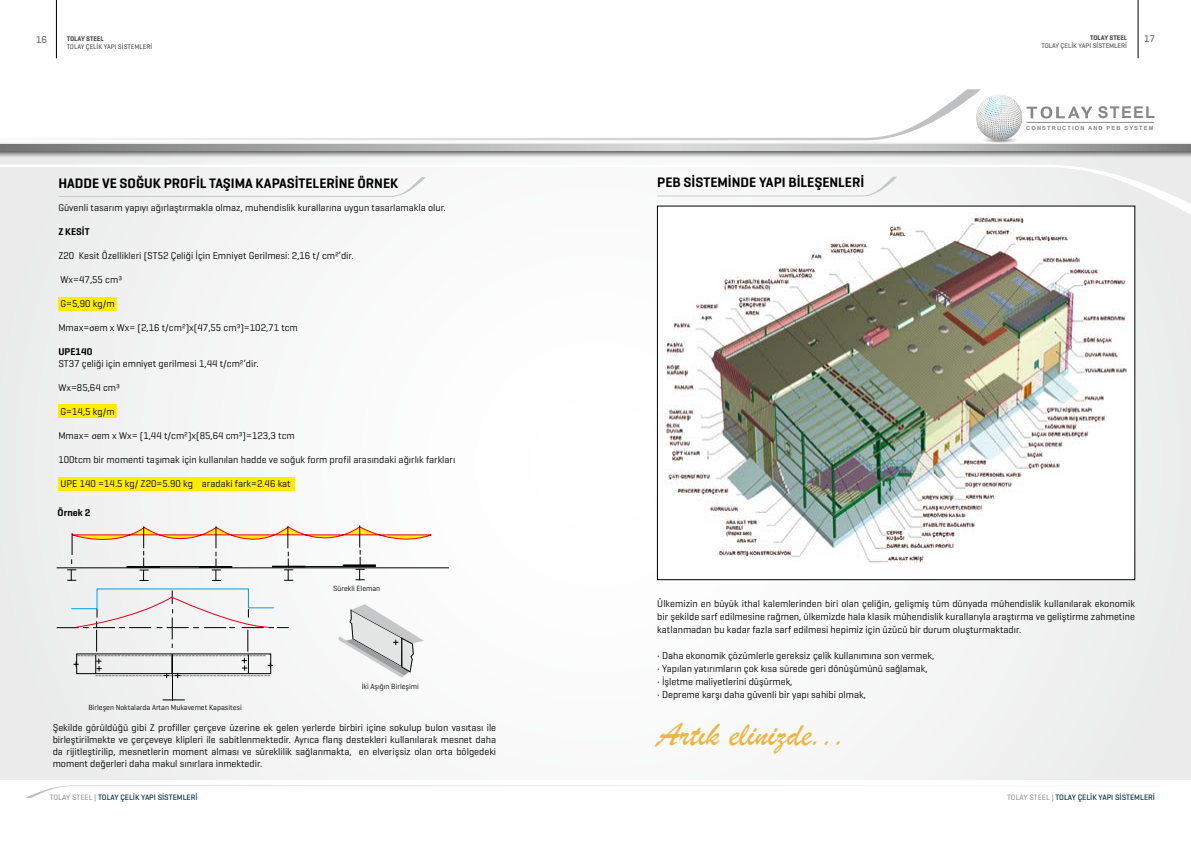
<style>
.page{position:relative;width:1191px;height:842px;background:#fff}
.page>*{position:absolute;margin:0;border:0;box-sizing:border-box;transform-origin:0 0}
.t1{font:35px "Brush Script";color:#ecb645}
.t2{font:700 16.2px "Arial";letter-spacing:.08em;color:#87888a}
.t3{font:600 14px "Geogrotesque";color:#000}
.t4{font:10.1px/19.6px "Times";color:#000}
.t5{font:10px/12px "Geogrotesque";color:#000;text-align:justify}
.t6{font:600 10px "Geogrotesque";color:#000}
.t7{font:500 10px "Geogrotesque";color:#707172}
.t8{font:500 8px "Geogrotesque";color:#002f43}
.t9{font:7.6px "Geogrotesque";color:#000}
.t10{font:500 6.9px "Geogrotesque";color:#58585a}
.t11{font:700 6.9px "Geogrotesque";color:#58585a}
.t12{font:700 5.7px "Arial";letter-spacing:.2em;color:#87888a}
.s1{font-family:"Myriad Pro";font-size:9px}
.s2{color:#9c9e9f}
</style>
<div class="page">
<hr style="left:56px;top:0;width:1px;height:58px;background:#000">
<hr style="left:1137px;top:0;width:1px;height:58px;background:#000">
<svg style="left:26px;top:785px;width:800px;height:13px"></svg>
<div style="left:0;top:147px;width:1191px;height:633px;background:#f7f7f8"></div>
<div style="left:0;top:142px;width:1191px;height:17px;background:#000;opacity:.75"></div>
<svg style="left:0;top:144px;width:1191px;height:6px;background:#aeafb1"></svg>
<svg style="left:80px;top:89px;width:901px;height:51px"></svg>
<svg style="left:0;top:165px;width:1191px;height:51px"></svg>
<hr style="left:1026px;top:122px;width:128px;height:1px;background:#87888a">
<svg style="left:973px;top:95px;width:119px;height:48px"></svg>
<svg style="left:58px;top:177px;width:368px;height:20px"></svg>
<svg style="left:657px;top:177px;width:240px;height:19px"></svg>
<div style="left:58px;top:297px;width:59px;height:14px;background:#ffed00"></div>
<div style="left:58px;top:404px;width:59px;height:14px;background:#ffed00"></div>
<div style="left:58px;top:477px;width:237px;height:14px;background:#ffed00"></div>
<hr style="left:57px;top:567px;width:392px;height:1px;background:#000">
<svg style="left:67px;top:525px;width:369px;height:56px"></svg>
<svg style="left:57px;top:588px;width:232px;height:113px"></svg>
<svg style="left:338px;top:604px;width:86px;height:74px"></svg>
<img style="left:659px;top:208px;width:474px;height:356px">
<p class="t11" style="left:1090px;top:33px;width:39px">TOLAY STEEL</p>
<p class="t10" style="left:1041px;top:42px;width:87px">TOLAY ÇELİK YAPI SİSTEMLERİ</p>
<p class="t7" style="left:36px;top:33px;width:12px">16</p>
<p class="t11" style="left:67px;top:34px;width:39px">TOLAY STEEL</p>
<p class="t7" style="left:1144px;top:33px;width:12px">17</p>
<p class="t10" style="left:67px;top:43px;width:87px">TOLAY ÇELİK YAPI SİSTEMLERİ</p>
<h3 class="t3" style="left:58px;top:174px;width:341px">HADDE VE SOĞUK PROFİL TAŞIMA KAPASİTELERİNE ÖRNEK</h3>
<h3 class="t3" style="left:657px;top:174px;width:208px">PEB SİSTEMİNDE YAPI BİLEŞENLERİ</h3>
<p class="t5" style="left:58px;top:202px;width:389px">Güvenli tasarım yapıyı ağırlaştırmakla olmaz, muhendislik kurallarına uygun tasarlamakla olur.</p>
<p class="t6" style="left:58px;top:226px;width:33px">Z KESİT</p>
<p class="t5" style="left:58px;top:250px;width:297px">Z20 Kesit Özellikleri (ST52 Çeliği İçin Emniyet Gerilmesi: 2,16 t/ cm²’dir.</p>
<p class="t5" style="left:61px;top:274px;width:63px">Wx=47,55 cm³</p>
<p class="t5" style="left:61px;top:298px;width:56px">G=5,90 kg/m</p>
<p class="t5" style="left:58px;top:322px;width:241px">Mmax=<span class="s1">σ</span>em x Wx= (2,16 t/cm²)x(47,55 cm³)=102,71 tcm</p>
<p class="t6" style="left:58px;top:346px;width:35px">UPE140</p>
<p class="t5" style="left:58px;top:358px;width:202px">ST37 çeliği için emniyet gerilmesi 1,44 t/cm²’dir.</p>
<p class="t5" style="left:58px;top:382px;width:63px">Wx=85,64 cm³</p>
<p class="t5" style="left:61px;top:406px;width:56px">G=14,5 kg/m</p>
<p class="t5" style="left:58px;top:430px;width:238px">Mmax= <span class="s1">σ</span>em x Wx= (1,44 t/cm²)x(85,64 cm³)=123,3 tcm</p>
<p class="t5" style="left:58px;top:454px;width:398px">100tcm bir momenti taşımak için kullanılan hadde ve soğuk form profil arasındaki ağırlık farkları</p>
<p class="t5" style="left:61px;top:478px;width:232px">UPE 140 =14.5 kg/ Z20=5.90 kg aradaki fark=2.46 kat</p>
<p class="t6" style="left:58px;top:506px;width:34px">Örnek 2</p>
<p class="t9" style="left:333px;top:584px;width:48px">Sürekli Eleman</p>
<h2 class="t2" style="left:1097px;top:102px;width:59px">STEEL</h2>
<p class="t12" style="left:1026px;top:124px;width:129px">CONSTRUCTION AND PEB SYSTEM</p>
<p class="t4" style="left:95px;top:644px;width:177px;text-indent:-18px">-------------------------------------------------------- ----------------------------------------------------</p>
<p class="t9" style="left:362px;top:682px;width:59px">İki Aşığın Birleşimi</p>
<p class="t9" style="left:88px;top:703px;width:155px">Birleşen Noktalarda Artan Mukavemet Kapasitesi</p>
<p class="t5" style="left:53px;top:722px;width:445px">Şekilde görüldüğü gibi Z profiller çerçeve üzerine ek gelen yerlerde birbiri içine sokulup bulon vasıtası ile birleştirilmekte ve çerçeveye klipleri ile sabitlenmektedir. Ayrıca flanş destekleri kullanılarak mesnet daha da rijitleştirilip, mesnetlerin moment alması ve süreklilik sağlanmakta, en elverişsiz olan orta bölgedeki moment değerleri daha makul sınırlara inmektedir.</p>
<p class="t5" style="left:657px;top:597px;width:479px;line-height:13px">Ülkemizin en büyük ithal kalemlerinden biri olan çeliğin, gelişmiş tüm dünyada mühendislik kullanılarak ekonomik bir şekilde sarf edilmesine rağmen, ülkemizde hala klasik mühendislik kurallarıyla araştırma ve geliştirme zahmetine katlanmadan bu kadar fazla sarf edilmesi hepimiz için üzücü bir durum oluşturmaktadır.</p>
<p class="t5" style="left:657px;top:649px;width:278px">• Daha ekonomik çözümlerle gereksiz çelik kullanımına son vermek,</p>
<p class="t5" style="left:657px;top:662px;width:272px">• Yapılan yatırımların çok kısa sürede geri dönüşümünü sağlamak,</p>
<p class="t5" style="left:657px;top:675px;width:137px">• İşletme maliyetlerini düşürmek,</p>
<p class="t5" style="left:657px;top:688px;width:210px">• Depreme karşı daha güvenli bir yapı sahibi olmak,</p>
<h1 class="t1" style="left:657px;top:713px;width:190px">Artık elinizde...</h1>
<p class="t8" style="left:50px;top:792px;width:149px"><span class="s2">TOLAY STEEL |</span> TOLAY ÇELİK YAPI SİSTEMLERİ</p>
<p class="t8" style="left:1007px;top:792px;width:149px"><span class="s2">TOLAY STEEL |</span> TOLAY ÇELİK YAPI SİSTEMLERİ</p>
</div>
